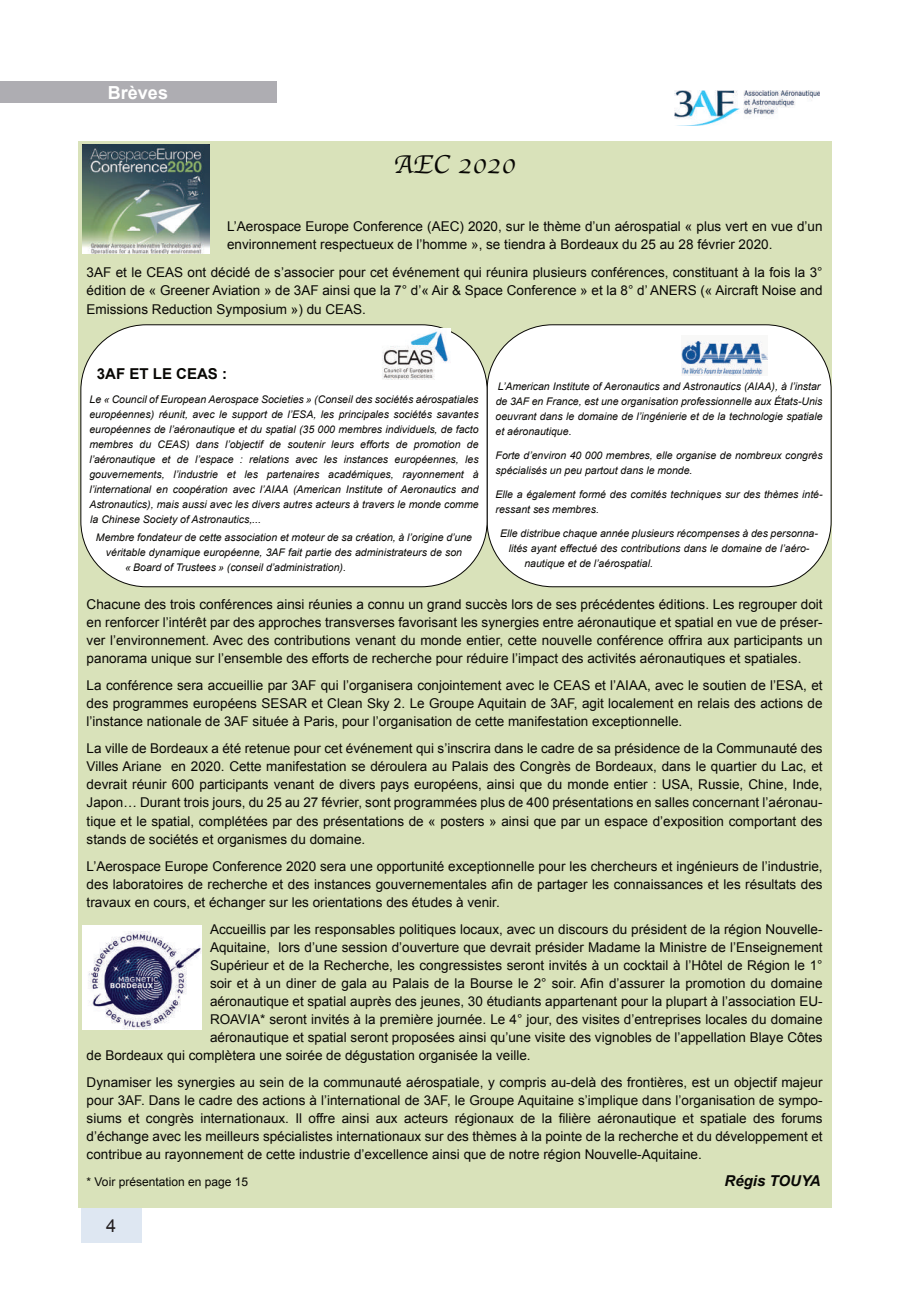
<style>
.page{position:relative;width:912px;height:1289px;background:#fff}
.page>*{position:absolute;margin:0;border:0;box-sizing:border-box;transform-origin:0 0}
.t1{font:27px "Apple Chancery";color:#080704}
.t2{font:700 18px "Arial";color:#fff}
.t3{font:18px "Arial";color:#231f20}
.t4{font:700 15px "Arial";color:#080704}
.t5{font:italic 700 15px "Arial";color:#080704}
.t6{font:13.5px/18px "Arial";color:#080704;text-align:justify}
.t7{font:12px "Arial";color:#080704}
.t8{font:italic 10.5px/15px "Arial";color:#080704}
</style>
<div class="page">
<div style="left:78px;top:141px;width:752px;height:1067px;background:#d9e2ba"></div>
<div style="left:81px;top:1208px;width:61px;height:35px;background:#dee7f2"></div>
<img style="left:674px;top:90px;width:145px;height:35px">
<img style="left:83px;top:145px;width:127px;height:109px">
<img style="left:82px;top:925px;width:119px;height:104px">
<div style="left:486px;top:324px;width:345px;height:263px;background:#fff;border:1px solid #080704;border-radius:65px"></div>
<div style="left:80px;top:324px;width:407px;height:263px;background:#fff;border:1px solid #080704;border-radius:65px"></div>
<img style="left:681px;top:340px;width:86px;height:36px">
<img style="left:382px;top:328px;width:68px;height:51px">
<div style="left:0;top:81px;width:277px;height:22px;background:#aeadb2"></div>
<h2 class="t2" style="left:108px;top:85px;width:62px">Brèves</h2>
<h1 class="t1" style="left:394px;top:152px;width:123px">AEC 2020</h1>
<p class="t6" style="left:227px;top:218px;width:597px;line-height:18.5px">L’Aerospace Europe Conference (AEC) 2020, sur le thème d’un aérospatial « plus vert en vue d’un environnement respectueux de l’homme », se tiendra à Bordeaux du 25 au 28 février 2020.</p>
<p class="t6" style="left:87px;top:264px;width:737px;line-height:18.5px">3AF et le CEAS ont décidé de s’associer pour cet événement qui réunira plusieurs conférences, constituant à la fois la 3° édition de « Greener Aviation » de 3AF ainsi que la 7° d’« Air &amp; Space Conference » et la 8° d’ ANERS (« Aircraft Noise and Emissions Reduction Symposium ») du CEAS.</p>
<p class="t4" style="left:97px;top:368px;width:132px">3AF ET LE CEAS :</p>
<p class="t8" style="left:89px;top:393px;width:390px;text-align:justify">Le « Council of European Aerospace Societies » (Conseil des sociétés aérospatiales européennes) réunit, avec le support de l’ESA, les principales sociétés savantes européennes de l’aéronautique et du spatial (35 000 membres individuels, de facto membres du CEAS) dans l’objectif de soutenir leurs efforts de promotion de l’aéronautique et de l’espace : relations avec les instances européennes, les gouvernements, l’industrie et les partenaires académiques, rayonnement à l’international en coopération avec l’AIAA (American Institute of Aeronautics and Astronautics), mais aussi avec les divers autres acteurs à travers le monde comme la Chinese Society of Astronautics,...</p>
<p class="t8" style="left:96px;top:531px;width:377px">Membre fondateur de cette association et moteur de sa création, à l’origine d’une</p>
<p class="t8" style="left:106px;top:546px;width:357px">véritable dynamique européenne, 3AF fait partie des administrateurs de son</p>
<p class="t8" style="left:125px;top:561px;width:222px">« Board of Trustees » (conseil d’administration).</p>
<p class="t8" style="left:495px;top:380px;width:328px">L’American Institute of Aeronautics and Astronautics (AIAA), à l’instar de 3AF en France, est une organisation professionnelle aux États-Unis oeuvrant dans le domaine de l’ingénierie et de la technologie spatiale et aéronautique.</p>
<p class="t8" style="left:495px;top:449px;width:328px">Forte d’environ 40 000 membres, elle organise de nombreux congrès spécialisés un peu partout dans le monde.</p>
<p class="t8" style="left:495px;top:488px;width:328px">Elle a également formé des comités techniques sur des thèmes inté&shy;ressant ses membres.</p>
<p class="t8" style="left:500px;top:527px;width:319px">Elle distribue chaque année plusieurs récompenses à des personna-</p>
<p class="t8" style="left:508px;top:542px;width:302px">lités ayant effectué des contributions dans le domaine de l’aéro-</p>
<p class="t8" style="left:524px;top:557px;width:130px">nautique et de l’aérospatial.</p>
<p class="t6" style="left:87px;top:597px;width:737px">Chacune des trois conférences ainsi réunies a connu un grand succès lors de ses précédentes éditions. Les regrouper doit en renforcer l’intérêt par des approches transverses favorisant les synergies entre aéronautique et spatial en vue de préser&shy;ver l’environnement. Avec des contributions venant du monde entier, cette nouvelle conférence offrira aux participants un panorama unique sur l’ensemble des efforts de recherche pour réduire l’impact des activités aéronautiques et spatiales.</p>
<p class="t6" style="left:87px;top:678px;width:737px">La conférence sera accueillie par 3AF qui l’organisera conjointement avec le CEAS et l’AIAA, avec le soutien de l’ESA, et des programmes européens SESAR et Clean Sky 2. Le Groupe Aquitain de 3AF, agit localement en relais des actions de l’instance nationale de 3AF située à Paris, pour l’organisation de cette manifestation exceptionnelle.</p>
<p class="t6" style="left:87px;top:741px;width:737px">La ville de Bordeaux a été retenue pour cet événement qui s’inscrira dans le cadre de sa présidence de la Communauté des Villes Ariane en 2020. Cette manifestation se déroulera au Palais des Congrès de Bordeaux, dans le quartier du Lac, et devrait réunir 600 participants venant de divers pays européens, ainsi que du monde entier : USA, Russie, Chine, Inde, Japon… Durant trois jours, du 25 au 27 février, sont programmées plus de 400 présentations en salles concernant l’aéronau&shy;tique et le spatial, complétées par des présentations de « posters » ainsi que par un espace d’exposition comportant des stands de sociétés et organismes du domaine.</p>
<p class="t6" style="left:87px;top:858px;width:737px">L’Aerospace Europe Conference 2020 sera une opportunité exceptionnelle pour les chercheurs et ingénieurs de l’industrie, des laboratoires de recherche et des instances gouvernementales afin de partager les connaissances et les résultats des travaux en cours, et échanger sur les orientations des études à venir.</p>
<p class="t6" style="left:210px;top:921px;width:614px">Accueillis par les responsables politiques locaux, avec un discours du président de la région Nouvelle-</p>
<p class="t6" style="left:210px;top:939px;width:614px">Aquitaine, lors d’une session d’ouverture que devrait présider Madame la Ministre de l’Enseignement</p>
<p class="t6" style="left:210px;top:957px;width:614px">Supérieur et de la Recherche, les congressistes seront invités à un cocktail à l’Hôtel de Région le 1°</p>
<p class="t6" style="left:210px;top:975px;width:614px">soir et à un diner de gala au Palais de la Bourse le 2° soir. Afin d’assurer la promotion du domaine</p>
<p class="t6" style="left:210px;top:993px;width:614px">aéronautique et spatial auprès des jeunes, 30 étudiants appartenant pour la plupart à l’association EU-</p>
<p class="t6" style="left:210px;top:1011px;width:614px">ROAVIA* seront invités à la première journée. Le 4° jour, des visites d’entreprises locales du domaine</p>
<p class="t6" style="left:210px;top:1029px;width:614px">aéronautique et spatial seront proposées ainsi qu’une visite des vignobles de l’appellation Blaye Côtes</p>
<p class="t6" style="left:87px;top:1047px;width:445px">de Bordeaux qui complètera une soirée de dégustation organisée la veille.</p>
<p class="t6" style="left:87px;top:1074px;width:737px">Dynamiser les synergies au sein de la communauté aérospatiale, y compris au-delà des frontières, est un objectif majeur pour 3AF. Dans le cadre des actions à l’international de 3AF, le Groupe Aquitaine s’implique dans l’organisation de sympo&shy;siums et congrès internationaux. Il offre ainsi aux acteurs régionaux de la filière aéronautique et spatiale des forums d’échange avec les meilleurs spécialistes internationaux sur des thèmes à la pointe de la recherche et du développement et contribue au rayonnement de cette industrie d’excellence ainsi que de notre région Nouvelle-Aquitaine.</p>
<p class="t7" style="left:87px;top:1176px;width:163px">* Voir présentation en page 15</p>
<p class="t5" style="left:724px;top:1174px;width:98px">Régis TOUYA</p>
<h2 class="t3" style="left:106px;top:1218px;width:12px">4</h2>
</div>
